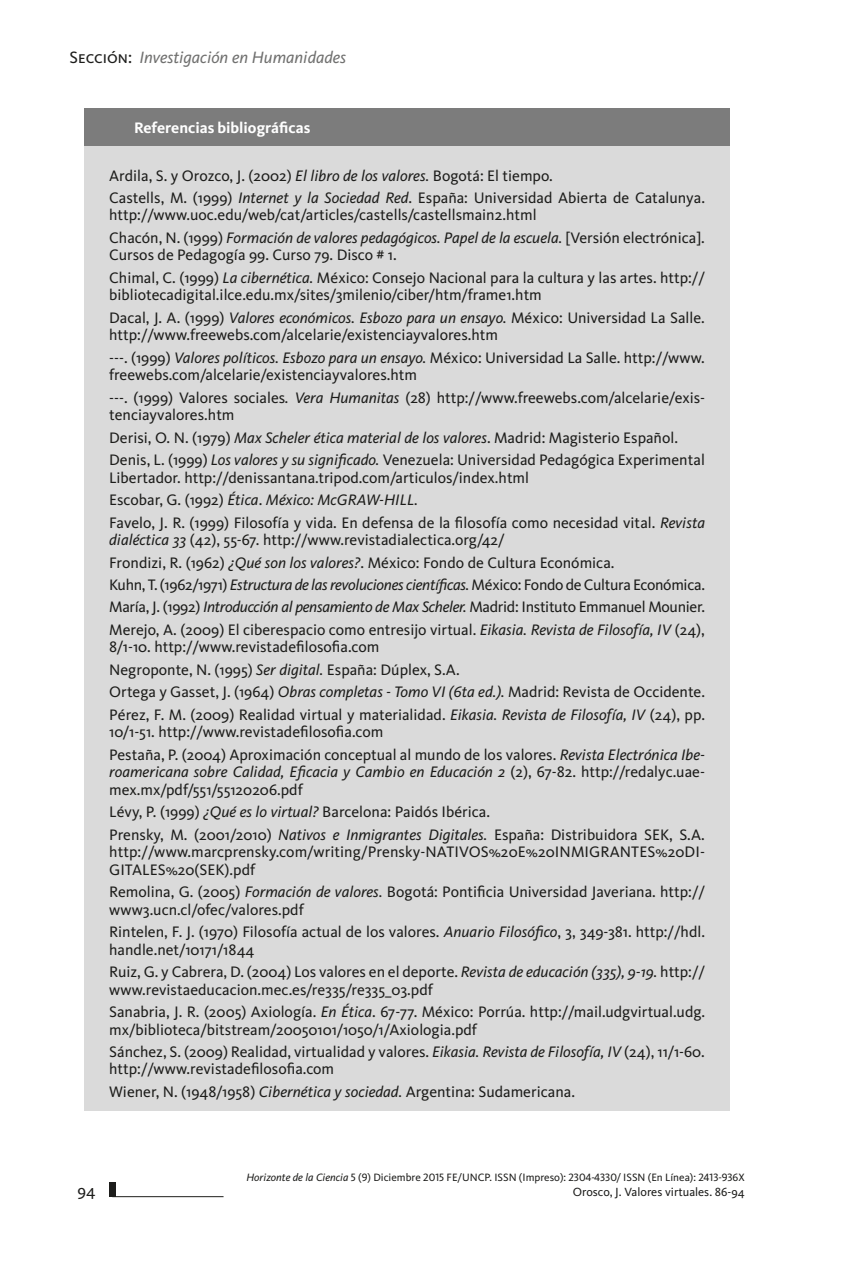
<style>
.page{position:relative;width:844px;height:1265px;background:#fff}
.page>*{position:absolute;margin:0;border:0;box-sizing:border-box;transform-origin:0 0}
.t1{font:italic 16.97px "Kievit";color:#70706f}
.t2{font:16.62px "Kievit";color:#1d1d1b}
.t3{font:15.75px/22.4px "Kievit";color:#1d1d1b}
.t4{font:700 15.75px "Kievit";color:#fff}
.t5{font:12.25px "Kievit";color:#1d1d1b}
.t6{font:11.03px "Kievit";color:#1d1d1b}
.s1{font-family:"Kievit Book SC";font-style:normal;color:#1d1d1b}
.s2{font-style:italic}
.s3{font-family:"Kievit Book SC"}
</style>
<div class="page">
<hr style="left:112px;top:1196px;width:111px;height:1px;background:#1d1d1b">
<div style="left:109px;top:1182px;width:6px;height:15px;background:#1d1d1b"></div>
<div style="left:84px;top:146px;width:645px;height:965px;background:#dadada"></div>
<div style="left:84px;top:109px;width:645px;height:37px;background:#7c7c7c"></div>
<p class="t1" style="left:69px;top:47px;width:278px"><span class="s1">Sección:</span> Investigación en Humanidades</p>
<p class="t4" style="left:134px;top:119px;width:178px">Referencias bibliográficas</p>
<p class="t3" style="left:109px;top:164px;width:597px">Ardila, S. y Orozco, J. (2002) <span class="s2">El libro de los valores.</span> Bogotá: El tiempo.<br>Castells, M. (1999) <span class="s2">Internet y la Sociedad Red</span>. España: Universidad Abierta de Catalunya.</p>
<p class="t3" style="left:109px;top:204px;width:597px">http://www.uoc.edu/web/cat/articles/castells/castellsmain2.html<br>Chacón, N. (1999) <span class="s2">Formación de valores pedagógicos. Papel de la escuela.</span> [Versión electrónica].</p>
<p class="t3" style="left:109px;top:244px;width:597px">Cursos de Pedagogía 99. Curso 79. Disco # 1.<br>Chimal, C. (1999) <span class="s2">La cibernética.</span> México: Consejo Nacional para la cultura y las artes. http://</p>
<p class="t3" style="left:109px;top:284px;width:597px">bibliotecadigital.ilce.edu.mx/sites/3milenio/ciber/htm/frame1.htm<br>Dacal, J. A. (1999) <span class="s2">Valores económicos. Esbozo para un ensayo.</span> México: Universidad La Salle.</p>
<p class="t3" style="left:109px;top:324px;width:597px">http://www.freewebs.com/alcelarie/existenciayvalores.htm<br>---. (1999) <span class="s2">Valores políticos. Esbozo para un ensayo.</span> México: Universidad La Salle. http://www.</p>
<p class="t3" style="left:109px;top:364px;width:597px">freewebs.com/alcelarie/existenciayvalores.htm<br>---. (1999) Valores sociales<span class="s2">. Vera Humanitas</span> (28) http://www.freewebs.com/alcelarie/exis-</p>
<p class="t3" style="left:109px;top:404px;width:597px">tenciayvalores.htm<br>Derisi, O. N. (1979) <span class="s2">Max Scheler ética material de los valores</span>. Madrid: Magisterio Español.<br>Denis, L. (1999) <span class="s2">Los valores y su significado.</span> Venezuela: Universidad Pedagógica Experimental</p>
<p class="t3" style="left:109px;top:466px;width:597px">Libertador. http://denissantana.tripod.com/articulos/index.html<br>Escobar, G. (1992) <span class="s2">Ética</span>. <span class="s2">México: McGRAW-HILL.<br></span>Favelo, J. R. (1999) Filosofía y vida. En defensa de la filosofía como necesidad vital. <span class="s2">Revista</span></p>
<p class="t3" style="left:109px;top:529px;width:597px"><span class="s2">dialéctica 33</span> (42), 55-67. http://www.revistadialectica.org/42/<br>Frondizi, R. (1962) <span class="s2">¿Qué son los valores?</span>. México: Fondo de Cultura Económica.<br>Kuhn, T. (1962/1971) <span class="s2">Estructura de las revoluciones científicas.</span> México: Fondo de Cultura Económica.<br>María, J. (1992) <span class="s2">Introducción al pensamiento de Max Scheler.</span> Madrid: Instituto Emmanuel Mounier.<br>Merejo, A. (2009) El ciberespacio como entresijo virtual. <span class="s2">Eikasia. Revista de Filosofía, IV</span> (24),</p>
<p class="t3" style="left:109px;top:636px;width:597px">8/1-10. http://www.revistadefilosofia.com<br>Negroponte, N. (1995) <span class="s2">Ser digital.</span> España: Dúplex, S.A.<br>Ortega y Gasset, J. (1964) <span class="s2">Obras completas - Tomo VI (6ta ed.).</span> Madrid: Revista de Occidente.<br>Pérez, F. M. (2009) Realidad virtual y materialidad. <span class="s2">Eikasia. Revista de Filosofía, IV</span> (24), pp.</p>
<p class="t3" style="left:109px;top:721px;width:597px">10/1-51. http://www.revistadefilosofia.com<br>Pestaña, P. (2004) Aproximación conceptual al mundo de los valores. <span class="s2">Revista Electrónica Ibe-</span></p>
<p class="t3" style="left:109px;top:763px;width:597px;line-height:17.5px"><span class="s2">roamericana sobre Calidad, Eficacia y Cambio en Educación 2</span> (2), 67-82. http://redalyc.uae&shy;mex.mx/pdf/551/55120206.pdf</p>
<p class="t3" style="left:109px;top:801px;width:597px">Lévy, P. (1999) <span class="s2">¿Qué es lo virtual?</span> Barcelona: Paidós Ibérica.<br>Prensky, M. (2001/2010) <span class="s2">Nativos e Inmigrantes Digitales.</span> España: Distribuidora SEK, S.A.</p>
<p class="t3" style="left:109px;top:843px;width:597px;line-height:17.5px">http://www.marcprensky.com/writing/Prensky-NATIVOS%20E%20INMIGRANTES%20DI-<br>GITALES%20(SEK).pdf</p>
<p class="t3" style="left:109px;top:883px;width:597px;line-height:17.5px">Remolina, G. (2005) <span class="s2">Formación de valores.</span> Bogotá: Pontificia Universidad Javeriana. http:// www3.ucn.cl/ofec/valores.pdf</p>
<p class="t3" style="left:109px;top:923px;width:597px;line-height:17.5px">Rintelen, F. J. (1970) Filosofía actual de los valores. <span class="s2">Anuario Filosófico</span>, 3, 349-381. http://hdl. handle.net/10171/1844</p>
<p class="t3" style="left:109px;top:963px;width:597px;line-height:17.5px">Ruiz, G. y Cabrera, D. (2004) Los valores en el deporte. <span class="s2">Revista de educación (335), 9-19.</span> http:// www.revistaeducacion.mec.es/re335/re335_03.pdf</p>
<p class="t3" style="left:109px;top:1003px;width:597px;line-height:17.5px">Sanabria, J. R. (2005) Axiología. <span class="s2">En Ética</span>. 67-77. México: Porrúa. http://mail.udgvirtual.udg. mx/biblioteca/bitstream/20050101/1050/1/Axiologia.pdf</p>
<p class="t3" style="left:109px;top:1043px;width:597px;line-height:17.5px">Sánchez, S. (2009) Realidad, virtualidad y valores. <span class="s2">Eikasia. Revista de Filosofía, IV</span> (24), 11/1-60. http://www.revistadefilosofia.com</p>
<p class="t3" style="left:109px;top:1081px;width:467px">Wiener, N. (1948/1958) <span class="s2">Cibernética y sociedad.</span> Argentina: Sudamericana.</p>
<p class="t2" style="left:77px;top:1181px;width:20px">94</p>
<p class="t6" style="left:246px;top:1171px;width:499px"><span class="s2">Horizonte de la Ciencia</span> <span class="s3">5</span> (<span class="s3">9</span>) Diciembre <span class="s3">2015</span> FE/UNCP. ISSN (Impreso): <span class="s3">2304-4330/ ISSN (</span>En Línea<span class="s3">): 2413-936X</span></p>
<p class="t5" style="left:572px;top:1185px;width:173px">Orosco, J. Valores virtuales. 86-94</p>
</div>
